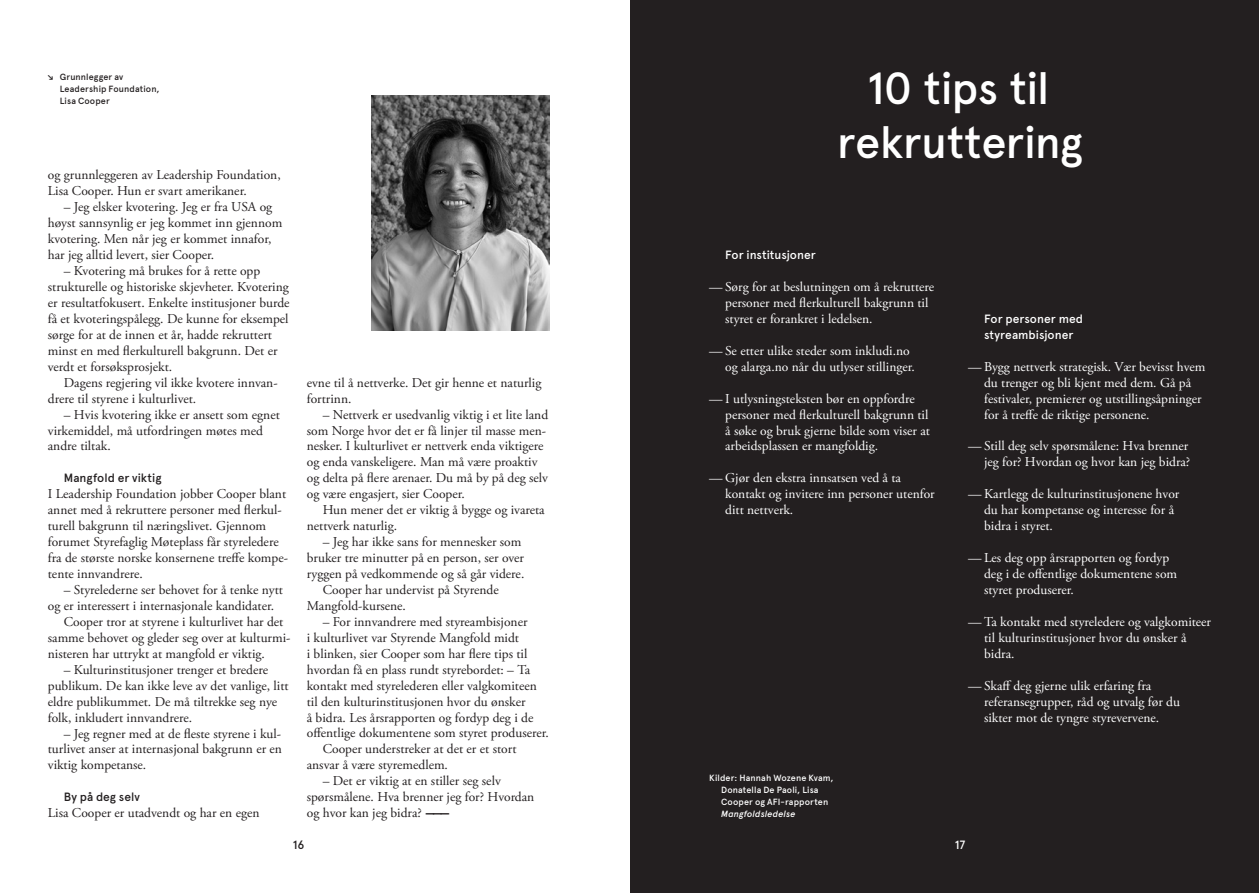
<style>
.page{position:relative;width:1259px;height:893px;background:#fff}
.page>*{position:absolute;margin:0;border:0;box-sizing:border-box;transform-origin:0 0}
.t1{font:500 45px/54px "Apercu";letter-spacing:-.01em;color:#fff;text-align:center}
.t2{font:13.5px/15.9px "Adobe Garamond Pro";color:#231f20}
.t3{font:13.5px/15.9px "Adobe Garamond Pro";color:#fff}
.t4{font:500 12px/15.9px "Apercu";color:#fff}
.t5{font:500 12px "Apercu";letter-spacing:.005em;color:#231f20}
.t6{font:500 9px/12px "Apercu";letter-spacing:.015em;color:#fff}
.t7{font:500 9px/12px "Apercu";letter-spacing:.01em;color:#231f20}
.t8{font:italic 500 9px "Apercu";letter-spacing:.005em;color:#fff}
.s1{font-family:"Theinhardt"}
.s2{font-family:"Theinhardt";font-weight:500;font-size:12px}
</style>
<div class="page">
<div style="left:630px;top:0;width:629px;height:893px;background:#231f20"></div>
<img style="left:371px;top:96px;width:179px;height:235px">
<p class="t7" style="left:60px;top:71px;width:101px;text-indent:-12px"><span class="s1">↘</span> Grunnlegger av<br>Leadership Foundation,<br>Lisa Cooper</p>
<p class="t2" style="left:48px;top:168px;width:234px">og grunnleggeren av Leadership Foundation,<br>Lisa Cooper. Hun er svart amerikaner.</p>
<p class="t2" style="left:48px;top:200px;width:236px;text-indent:16px">– Jeg elsker kvotering. Jeg er fra USA og høyst sannsynlig er jeg kommet inn gjennom kvotering. Men når jeg er kommet innafor, har jeg alltid levert, sier Cooper.</p>
<p class="t2" style="left:48px;top:263px;width:243px;text-indent:16px">– Kvotering må brukes for å rette opp strukturelle og historiske skjevheter. Kvotering er resultatfokusert. Enkelte institusjoner burde få et kvoteringspålegg. De kunne for eksempel sørge for at de innen et år, hadde rekruttert minst en med flerkulturell bakgrunn. Det er verdt et forsøksprosjekt.</p>
<p class="t2" style="left:48px;top:375px;width:231px;text-indent:16px">Dagens regjering vil ikke kvotere innvan&shy;drere til styrene i kulturlivet.</p>
<p class="t2" style="left:48px;top:407px;width:233px;text-indent:16px">– Hvis kvotering ikke er ansett som egnet virkemiddel, må utfordringen møtes med andre tiltak.</p>
<p class="t5" style="left:64px;top:471px;width:99px">Mangfold er viktig</p>
<p class="t2" style="left:48px;top:487px;width:242px">I Leadership Foundation jobber Cooper blant annet med å rekruttere personer med flerkul&shy;turell bakgrunn til næringslivet. Gjennom forumet Styrefaglig Møteplass får styreledere fra de største norske konsernene treffe kompe&shy;tente innvandrere.</p>
<p class="t2" style="left:64px;top:582px;width:221px">– Styrelederne ser behovet for å tenke nytt</p>
<p class="t2" style="left:48px;top:598px;width:228px">og er interessert i internasjonale kandidater.</p>
<p class="t2" style="left:64px;top:614px;width:221px">Cooper tror at styrene i kulturlivet har det</p>
<p class="t2" style="left:48px;top:630px;width:244px">samme behovet og gleder seg over at kulturmi-</p>
<p class="t2" style="left:48px;top:646px;width:219px">nisteren har uttrykt at mangfold er viktig.</p>
<p class="t2" style="left:48px;top:662px;width:242px;text-indent:16px">– Kulturinstitusjoner trenger et bredere publikum. De kan ikke leve av det vanlige, litt eldre publikummet. De må tiltrekke seg nye folk, inkludert innvandrere.</p>
<p class="t2" style="left:48px;top:726px;width:236px;text-align:justify;text-indent:16px">– Jeg regner med at de fleste styrene i kul&shy;turlivet anser at internasjonal bakgrunn er en viktig kompetanse.</p>
<p class="t5" style="left:64px;top:790px;width:78px">By på deg selv</p>
<p class="t2" style="left:48px;top:805px;width:213px">Lisa Cooper er utadvendt og har en egen</p>
<p class="t2" style="left:307px;top:375px;width:236px">evne til å nettverke. Det gir henne et naturlig fortrinn.</p>
<p class="t2" style="left:307px;top:407px;width:243px;text-indent:16px">– Nettverk er usedvanlig viktig i et lite land som Norge hvor det er få linjer til masse men&shy;nesker. I kulturlivet er nettverk enda viktigere og enda vanskeligere. Man må være proaktiv og delta på flere arenaer. Du må by på deg selv og være engasjert, sier Cooper.</p>
<p class="t2" style="left:307px;top:502px;width:239px;text-indent:16px">Hun mener det er viktig å bygge og ivareta nettverk naturlig.</p>
<p class="t2" style="left:323px;top:534px;width:200px">– Jeg har ikke sans for mennesker som</p>
<p class="t2" style="left:307px;top:550px;width:219px">bruker tre minutter på en person, ser over</p>
<p class="t2" style="left:307px;top:566px;width:219px">ryggen på vedkommende og så går videre.</p>
<p class="t2" style="left:323px;top:582px;width:177px">Cooper har undervist på Styrende</p>
<p class="t2" style="left:307px;top:598px;width:101px">Mangfold-kursene.</p>
<p class="t2" style="left:323px;top:614px;width:206px">– For innvandrere med styreambisjoner</p>
<p class="t2" style="left:307px;top:630px;width:214px">i kulturlivet var Styrende Mangfold midt</p>
<p class="t2" style="left:307px;top:646px;width:222px">i blinken, sier Cooper som har flere tips til</p>
<p class="t2" style="left:307px;top:662px;width:225px">hvordan få en plass rundt styrebordet: – Ta</p>
<p class="t2" style="left:307px;top:678px;width:232px">kontakt med styrelederen eller valgkomiteen</p>
<p class="t2" style="left:307px;top:694px;width:220px">til den kulturinstitusjonen hvor du ønsker</p>
<p class="t2" style="left:307px;top:710px;width:228px">å bidra. Les årsrapporten og fordyp deg i de</p>
<p class="t2" style="left:307px;top:726px;width:244px">offentlige dokumentene som styret produserer.</p>
<p class="t2" style="left:323px;top:742px;width:195px">Cooper understreker at det er et stort</p>
<p class="t2" style="left:307px;top:758px;width:143px">ansvar å være styremedlem.</p>
<p class="t2" style="left:307px;top:773px;width:229px;text-indent:16px">– Det er viktig at en stiller seg selv spørsmålene. Hva brenner jeg for? Hvordan og hvor kan jeg bidra? <span class="s2">———</span></p>
<h1 class="t1" style="left:836px;top:61px;width:248px">10 tips til rekruttering</h1>
<p class="t4" style="left:725px;top:247px;width:92px">For institusjoner</p>
<p class="t3" style="left:725px;top:279px;width:210px;text-indent:-16px">— Sørg for at beslutningen om å rekruttere personer med flerkulturell bakgrunn til styret er forankret i ledelsen.</p>
<p class="t3" style="left:725px;top:343px;width:191px;text-indent:-16px">— Se etter ulike steder som inkludi.no og alarga.no når du utlyser stillinger.</p>
<p class="t3" style="left:725px;top:391px;width:206px;text-indent:-16px">— I utlysningsteksten bør en oppfordre personer med flerkulturell bakgrunn til å søke og bruk gjerne bilde som viser at arbeidsplassen er mangfoldig.</p>
<p class="t3" style="left:725px;top:471px;width:211px;text-indent:-16px">— Gjør den ekstra innsatsen ved å ta kontakt og invitere inn personer utenfor ditt nettverk.</p>
<p class="t6" style="left:721px;top:772px;width:114px;text-indent:-12px">Kilder: Hannah Wozene Kvam,<br>Donatella De Paoli, Lisa<br>Cooper og AFI-rapporten</p>
<p class="t8" style="left:721px;top:809px;width:76px">Mangfoldsledelse</p>
<p class="t4" style="left:984px;top:311px;width:100px">For personer med styreambisjoner</p>
<p class="t3" style="left:984px;top:359px;width:223px;text-indent:-16px">— Bygg nettverk strategisk. Vær bevisst hvem du trenger og bli kjent med dem. Gå på festivaler, premierer og utstillingsåpninger for å treffe de riktige personene.</p>
<p class="t3" style="left:968px;top:439px;width:224px;text-align:right">— Still deg selv spørsmålene: Hva brenner jeg for? Hvordan og hvor kan jeg bidra?</p>
<p class="t3" style="left:984px;top:487px;width:197px;text-indent:-16px">— Kartlegg de kulturinstitusjonene hvor du har kompetanse og interesse for å bidra i styret.</p>
<p class="t3" style="left:984px;top:550px;width:195px;text-indent:-16px">— Les deg opp årsrapporten og fordyp deg i de offentlige dokumentene som styret produserer.</p>
<p class="t3" style="left:984px;top:614px;width:228px;text-indent:-16px">— Ta kontakt med styreledere og valgkomiteer til kulturinstitusjoner hvor du ønsker å bidra.</p>
<p class="t3" style="left:984px;top:678px;width:197px;text-indent:-16px">— Skaff deg gjerne ulik erfaring fra referansegrupper, råd og utvalg før du sikter mot de tyngre styrevervene.</p>
<p class="t5" style="left:293px;top:838px;width:13px">16</p>
<p class="t4" style="left:955px;top:837px;width:12px">17</p>
</div>
